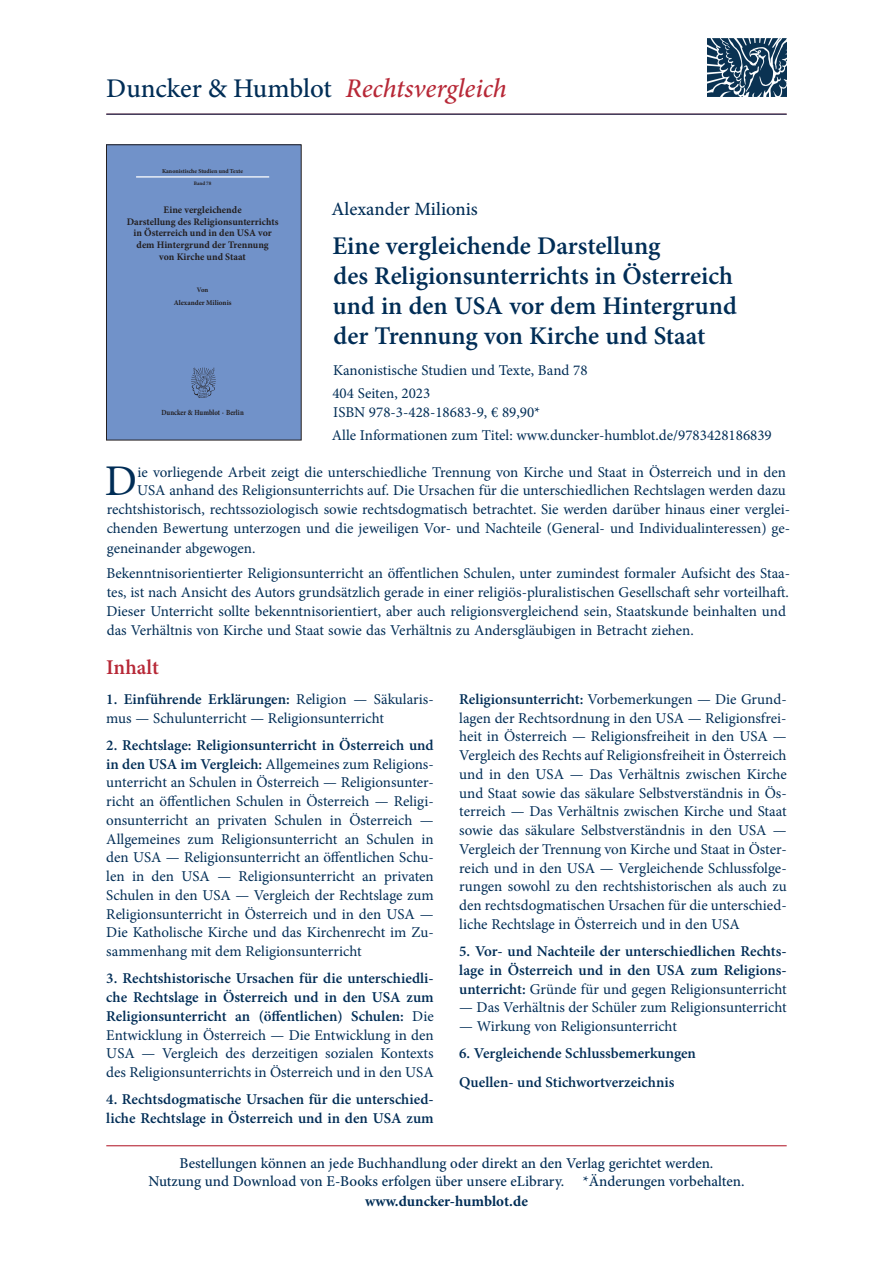
<style>
.page{position:relative;width:893px;height:1263px;background:#fff}
.page>*{position:absolute;margin:0;border:0;box-sizing:border-box;transform-origin:0 0}
.t1{font:43.8px "Minion Pro";color:#002d56}
.t2{font:500 27px "Minion Pro";letter-spacing:-.005em;color:#002d56}
.t3{font:600 25.5px/30px "Minion Pro";letter-spacing:-.005em;color:#002d56}
.t4{font:600 21px "Minion Pro";color:#b72837}
.t5{font:500 18.75px "Minion Pro";color:#002d56}
.t6{font:15px/18.8px "Minion Pro";color:#002d56}
.t7{font:600 15px/18.8px "Minion Pro";color:#002d56}
.t8{font:500 15px/18px "Minion Pro";color:#002d56;text-align:center}
.t9{font:700 15px "Minion Pro";color:#002d56}
.t10{font:700 10.05px/11.7px "Minion Pro";letter-spacing:.005em;color:#231f20;text-align:center}
.t11{font:700 7.8px "Minion Pro";letter-spacing:-.005em;color:#231f20;scale:.86 1}
.t12{font:700 7.35px "Minion Pro";color:#231f20}
.t13{font:700 6.9px "Minion Pro";color:#231f20}
.t14{font:700 6px "Minion Pro";color:#231f20}
.t15{font:700 5.25px "Minion Pro";color:#231f20}
.s1{font-style:italic;color:#b72837}
.s2{font-weight:600}
.s3{font-weight:400}
</style>
<div class="page">
<hr style="left:106px;top:1145px;width:681px;height:1px;background:#b72837">
<div style="left:106px;top:145px;width:195px;height:295px;background:#7192c9"></div>
<hr style="left:136px;top:176px;width:133px;height:2px;background:#fff">
<img style="left:191px;top:367px;width:25px;height:31px">
<div style="left:106px;top:145px;width:195px;height:295px;border:1px solid #231f20"></div>
<img style="left:707px;top:38px;width:79px;height:59px">
<hr style="left:106px;top:114px;width:681px;height:1px;background:#002d56">
<h2 class="t2" style="left:106px;top:70px;width:402px">Duncker &amp; Humblot <span class="s1">Rechtsvergleich</span></h2>
<p class="t14" style="left:162px;top:167px;width:82px">Kanonistische Studien und Texte</p>
<p class="t15" style="left:194px;top:180px;width:19px">Band 78</p>
<p class="t10" style="left:127px;top:204px;width:153px">Eine vergleichende<br>Darstellung des Religionsunterrichts in Österreich und in den USA vor dem Hintergrund der Trennung<br>von Kirche und Staat</p>
<p class="t13" style="left:197px;top:285px;width:13px">Von</p>
<p class="t12" style="left:174px;top:298px;width:59px">Alexander Milionis</p>
<p class="t11" style="left:161px;top:407px;width:97px">Duncker &amp; Humblot · Berlin</p>
<p class="t5" style="left:332px;top:197px;width:148px">Alexander Milionis</p>
<h3 class="t3" style="left:332px;top:231px;width:406px">Eine vergleichende Darstellung<br>des Religionsunterrichts in Österreich und in den USA vor dem Hintergrund der Trennung von Kirche und Staat</h3>
<p class="t6" style="left:332px;top:359px;width:257px;line-height:23px">Kanonistische Studien und Texte, Band 78<br>404 Seiten, 2023</p>
<p class="t6" style="left:332px;top:401px;width:442px;line-height:23px">ISBN 978-3-428-18683-9, € 89,90*<br>Alle Informationen zum Titel: www.duncker-humblot.de/9783428186839</p>
<p class="t6" style="left:107px;top:463px;width:685px;text-align:right">ie vorliegende Arbeit zeigt die unterschiedliche Trennung von Kirche und Staat in Österreich und in den<br>USA anhand des Religionsunterrichts auf. Die Ursachen für die unterschiedlichen Rechtslagen werden dazu rechtshistorisch, rechtssoziologisch sowie rechtsdogmatisch betrachtet. Sie werden darüber hinaus einer verglei&shy;chenden Bewertung unterzogen und die jeweiligen Vor- und Nachteile (General- und Individualinteressen) ge-</p>
<p class="t6" style="left:107px;top:536px;width:685px;line-height:25.2px">geneinander abgewogen.<br>Bekenntnisorientierter Religionsunterricht an öffentlichen Schulen, unter zumindest formaler Aufsicht des Staa-</p>
<p class="t6" style="left:107px;top:583px;width:684px">tes, ist nach Ansicht des Autors grundsätzlich gerade in einer religiös-pluralistischen Gesellschaft sehr vorteilhaft.<br>Dieser Unterricht sollte bekenntnisorientiert, aber auch religionsvergleichend sein, Staatskunde beinhalten und das Verhältnis von Kirche und Staat sowie das Verhältnis zu Andersgläubigen in Betracht ziehen.</p>
<h3 class="t4" style="left:106px;top:653px;width:54px">Inhalt</h3>
<p class="t6" style="left:106px;top:690px;width:329px"><span class="s2">1. Einführende Erklärungen:</span> Religion — Säkularis&shy;mus — Schulunterricht — Religionsunterricht</p>
<p class="t6" style="left:106px;top:736px;width:329px;text-align:justify"><span class="s2">2. Rechtslage: Religionsunterricht in Österreich und in den USA im Vergleich:</span> Allgemeines zum Religions&shy;unterricht an Schulen in Österreich — Religionsunter&shy;richt an öffentlichen Schulen in Österreich — Religi&shy;onsunterricht an privaten Schulen in Österreich — Allgemeines zum Religionsunterricht an Schulen in den USA — Religionsunterricht an öffentlichen Schu&shy;len in den USA — Religionsunterricht an privaten Schulen in den USA — Vergleich der Rechtslage zum Religionsunterricht in Österreich und in den USA — Die Katholische Kirche und das Kirchenrecht im Zu&shy;sammenhang mit dem Religionsunterricht</p>
<p class="t6" style="left:106px;top:969px;width:329px;text-align:justify"><span class="s2">3. Rechtshistorische Ursachen für die unterschiedli&shy;che Rechtslage in Österreich und in den USA zum Religionsunterricht an (öffentlichen) Schulen:</span> Die Entwicklung in Österreich — Die Entwicklung in den USA — Vergleich des derzeitigen sozialen Kontexts des Religionsunterrichts in Österreich und in den USA</p>
<p class="t7" style="left:106px;top:1090px;width:329px">4. Rechtsdogmatische Ursachen für die unterschied&shy;liche Rechtslage in Österreich und in den USA zum</p>
<h1 class="t1" style="left:105px;top:452px;width:34px">D</h1>
<p class="t6" style="left:459px;top:690px;width:329px;text-align:justify"><span class="s2">Religionsunterricht:</span> Vorbemerkungen — Die Grund&shy;lagen der Rechtsordnung in den USA — Religionsfrei&shy;heit in Österreich — Religionsfreiheit in den USA — Vergleich des Rechts auf Religionsfreiheit in Österreich und in den USA — Das Verhältnis zwischen Kirche und Staat sowie das säkulare Selbstverständnis in Ös&shy;terreich — Das Verhältnis zwischen Kirche und Staat sowie das säkulare Selbstverständnis in den USA — Vergleich der Trennung von Kirche und Staat in Öster&shy;reich und in den USA — Vergleichende Schlussfolge&shy;rungen sowohl zu den rechtshistorischen als auch zu den rechtsdogmatischen Ursachen für die unterschied&shy;liche Rechtslage in Österreich und in den USA</p>
<p class="t7" style="left:459px;top:942px;width:329px;text-align:justify">5. Vor- und Nachteile der unterschiedlichen Rechts&shy;lage in Österreich und in den USA zum Religions&shy;unterricht: <span class="s3">Gründe für und gegen Religionsunterricht</span></p>
<p class="t6" style="left:459px;top:998px;width:329px">— Das Verhältnis der Schüler zum Religionsunterricht</p>
<p class="t6" style="left:459px;top:1017px;width:219px">— Wirkung von Religionsunterricht</p>
<p class="t7" style="left:459px;top:1039px;width:238px;line-height:28.8px">6. Vergleichende Schlussbemerkungen<br>Quellen- und Stichwortverzeichnis</p>
<p class="t8" style="left:148px;top:1154px;width:598px">Bestellungen können an jede Buchhandlung oder direkt an den Verlag gerichtet werden.<br>Nutzung und Download von E-Books erfolgen über unsere eLibrary. *Änderungen vorbehalten.</p>
<p class="t9" style="left:365px;top:1190px;width:164px">www.duncker-humblot.de</p>
</div>
